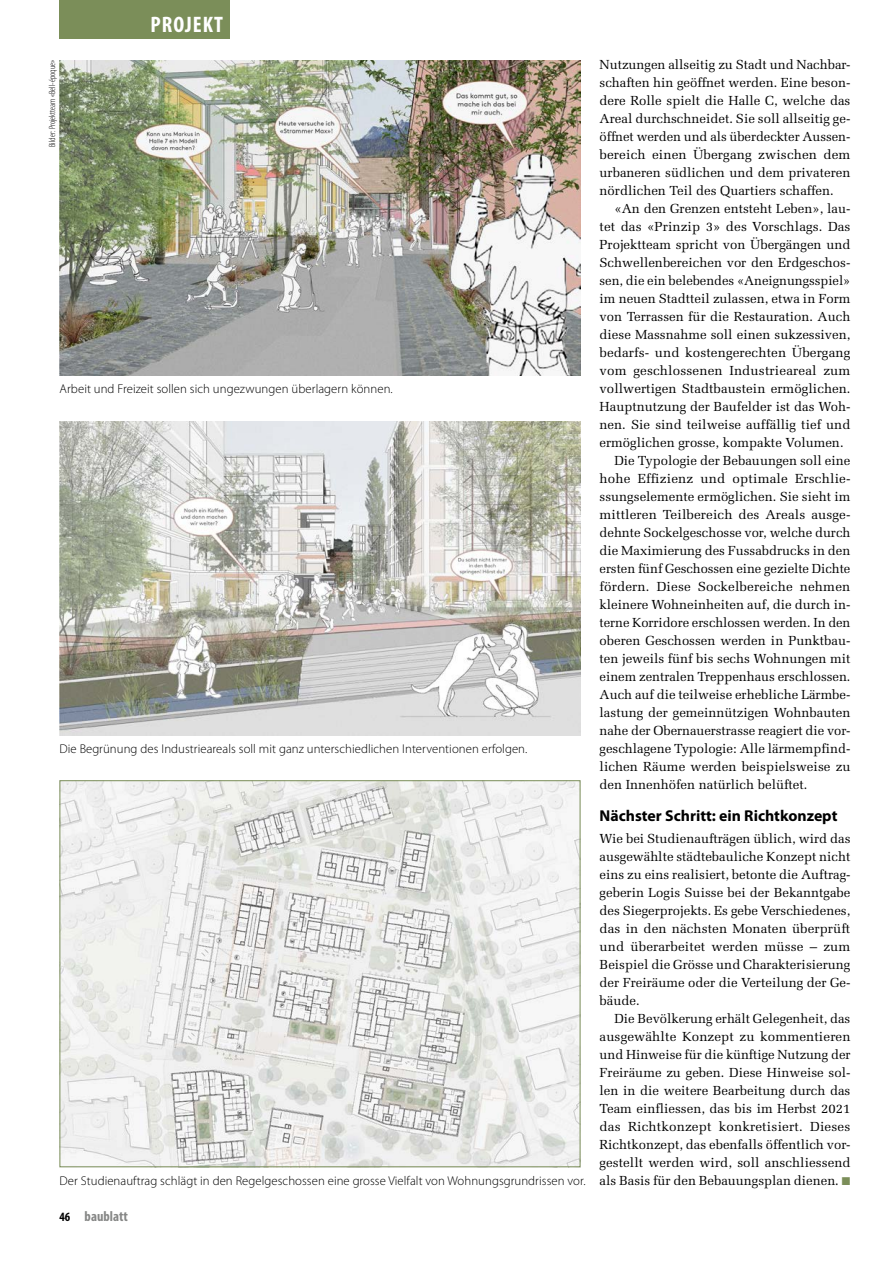
<style>
.page{position:relative;width:893px;height:1263px;background:#fff}
.page>*{position:absolute;margin:0;border:0;box-sizing:border-box;transform-origin:0 0}
.t1{font:700 condensed 22.5px "Myriad Pro";letter-spacing:.045em;color:#fff}
.t2{font:700 15.75px "Myriad Pro";color:#000}
.t3{font:700 condensed 14.25px "Myriad Pro";color:#868786}
.t4{font:13.2px "Melior LT Std";color:#000}
.t5{font:300 12.75px "Myriad Pro";letter-spacing:.005em;color:#000}
.t6{font:300 condensed 9px "Myriad Pro";color:#000}
.s1{font-size:12.75px;color:#000}
.s2{color:#7b8e59}
</style>
<div class="page">
<div style="left:60px;top:0;width:170px;height:38px;background:#7b8e59"></div>
<img style="left:60px;top:61px;width:520px;height:314px">
<img style="left:60px;top:421px;width:520px;height:314px">
<img style="left:62px;top:782px;width:516px;height:383px">
<p class="t6" style="left:48px;top:147px;width:89px;rotate:-90deg">Bilder: Projektteam «Bell-époque»</p>
<h1 class="t1" style="left:151px;top:10px;width:74px">PROJEKT</h1>
<p class="t5" style="left:60px;top:382px;width:335px">Arbeit und Freizeit sollen sich ungezwungen überlagern können.</p>
<p class="t5" style="left:60px;top:742px;width:469px">Die Begrünung des Industrieareals soll mit ganz unterschiedlichen Interventionen erfolgen.</p>
<p class="t5" style="left:60px;top:1174px;width:528px">Der Studienauftrag schlägt in den Regelgeschossen eine grosse Vielfalt von Wohnungsgrundrissen vor.</p>
<p class="t3" style="left:60px;top:1207px;width:70px"><span class="s1">46</span> baublatt</p>
<p class="t4" style="left:600px;top:57px;width:252px">Nutzungen allseitig zu Stadt und Nachbar-</p>
<p class="t4" style="left:600px;top:75px;width:252px">schaften hin geöffnet werden. Eine beson-</p>
<p class="t4" style="left:600px;top:93px;width:252px">dere Rolle spielt die Halle C, welche das</p>
<p class="t4" style="left:600px;top:111px;width:252px">Areal durchschneidet. Sie soll allseitig ge-</p>
<p class="t4" style="left:600px;top:129px;width:252px">öffnet werden und als überdeckter Aussen-</p>
<p class="t4" style="left:600px;top:147px;width:252px">bereich einen Übergang zwischen dem</p>
<p class="t4" style="left:600px;top:165px;width:252px">urbaneren südlichen und dem privateren</p>
<p class="t4" style="left:600px;top:183px;width:236px">nördlichen Teil des Quartiers schaffen.</p>
<p class="t4" style="left:614px;top:201px;width:237px">«An den Grenzen entsteht Leben», lau-</p>
<p class="t4" style="left:600px;top:219px;width:252px">tet das «Prinzip 3» des Vorschlags. Das</p>
<p class="t4" style="left:600px;top:237px;width:252px">Projektteam spricht von Übergängen und</p>
<p class="t4" style="left:600px;top:255px;width:252px">Schwellenbereichen vor den Erdgeschos-</p>
<p class="t4" style="left:600px;top:273px;width:252px">sen, die ein belebendes «Aneignungsspiel»</p>
<p class="t4" style="left:600px;top:291px;width:252px">im neuen Stadtteil zulassen, etwa in Form</p>
<p class="t4" style="left:600px;top:309px;width:252px">von Terrassen für die Restauration. Auch</p>
<p class="t4" style="left:600px;top:327px;width:252px">diese Massnahme soll einen sukzessiven,</p>
<p class="t4" style="left:600px;top:345px;width:252px">bedarfs- und kostengerechten Übergang</p>
<p class="t4" style="left:600px;top:363px;width:252px">vom geschlossenen Industrieareal zum</p>
<p class="t4" style="left:600px;top:381px;width:253px">vollwertigen Stadtbaustein ermöglichen.</p>
<p class="t4" style="left:600px;top:399px;width:252px">Hauptnutzung der Baufelder ist das Woh-</p>
<p class="t4" style="left:600px;top:417px;width:252px">nen. Sie sind teilweise auffällig tief und</p>
<p class="t4" style="left:600px;top:435px;width:246px">ermöglichen grosse, kompakte Volumen.</p>
<p class="t4" style="left:614px;top:453px;width:238px">Die Typologie der Bebauungen soll eine</p>
<p class="t4" style="left:600px;top:471px;width:252px">hohe Effizienz und optimale Erschlie-</p>
<p class="t4" style="left:600px;top:489px;width:252px">ssungselemente ermöglichen. Sie sieht im</p>
<p class="t4" style="left:600px;top:507px;width:252px">mittleren Teilbereich des Areals ausge-</p>
<p class="t4" style="left:600px;top:525px;width:252px">dehnte Sockelgeschosse vor, welche durch</p>
<p class="t4" style="left:600px;top:543px;width:252px">die Maximierung des Fussabdrucks in den</p>
<p class="t4" style="left:600px;top:561px;width:252px">ersten fünf Geschossen eine gezielte Dichte</p>
<p class="t4" style="left:600px;top:579px;width:252px">fördern. Diese Sockelbereiche nehmen</p>
<p class="t4" style="left:600px;top:597px;width:252px">kleinere Wohneinheiten auf, die durch in-</p>
<p class="t4" style="left:600px;top:615px;width:252px">terne Korridore erschlossen werden. In den</p>
<p class="t4" style="left:600px;top:633px;width:252px">oberen Geschossen werden in Punktbau-</p>
<p class="t4" style="left:600px;top:651px;width:252px">ten jeweils fünf bis sechs Wohnungen mit</p>
<p class="t4" style="left:600px;top:669px;width:252px">einem zentralen Treppenhaus erschlossen.</p>
<p class="t4" style="left:600px;top:687px;width:252px">Auch auf die teilweise erhebliche Lärmbe-</p>
<p class="t4" style="left:600px;top:705px;width:252px">lastung der gemeinnützigen Wohnbauten</p>
<p class="t4" style="left:600px;top:723px;width:252px">nahe der Obernauerstrasse reagiert die vor-</p>
<p class="t4" style="left:600px;top:741px;width:252px">geschlagene Typologie: Alle lärmempfind-</p>
<p class="t4" style="left:600px;top:759px;width:252px">lichen Räume werden beispielsweise zu</p>
<p class="t4" style="left:600px;top:777px;width:209px">den Innenhöfen natürlich belüftet.</p>
<p class="t2" style="left:600px;top:807px;width:239px">Nächster Schritt: ein Richtkonzept</p>
<p class="t4" style="left:600px;top:831px;width:252px">Wie bei Studienaufträgen üblich, wird das</p>
<p class="t4" style="left:600px;top:849px;width:252px">ausgewählte städtebauliche Konzept nicht</p>
<p class="t4" style="left:600px;top:867px;width:252px">eins zu eins realisiert, betonte die Auftrag-</p>
<p class="t4" style="left:600px;top:885px;width:252px">geberin Logis Suisse bei der Bekanntgabe</p>
<p class="t4" style="left:600px;top:903px;width:252px">des Siegerprojekts. Es gebe Verschiedenes,</p>
<p class="t4" style="left:600px;top:921px;width:252px">das in den nächsten Monaten überprüft</p>
<p class="t4" style="left:600px;top:939px;width:252px">und überarbeitet werden müsse – zum</p>
<p class="t4" style="left:600px;top:957px;width:252px">Beispiel die Grösse und Charakterisierung</p>
<p class="t4" style="left:600px;top:975px;width:252px">der Freiräume oder die Verteilung der Ge-</p>
<p class="t4" style="left:600px;top:993px;width:42px">bäude.</p>
<p class="t4" style="left:614px;top:1011px;width:237px">Die Bevölkerung erhält Gelegenheit, das</p>
<p class="t4" style="left:600px;top:1029px;width:252px">ausgewählte Konzept zu kommentieren</p>
<p class="t4" style="left:600px;top:1047px;width:252px">und Hinweise für die künftige Nutzung der</p>
<p class="t4" style="left:600px;top:1065px;width:252px">Freiräume zu geben. Diese Hinweise sol-</p>
<p class="t4" style="left:600px;top:1083px;width:252px">len in die weitere Bearbeitung durch das</p>
<p class="t4" style="left:600px;top:1101px;width:252px">Team einfliessen, das bis im Herbst 2021</p>
<p class="t4" style="left:600px;top:1119px;width:252px">das Richtkonzept konkretisiert. Dieses</p>
<p class="t4" style="left:600px;top:1137px;width:252px">Richtkonzept, das ebenfalls öffentlich vor-</p>
<p class="t4" style="left:600px;top:1155px;width:253px">gestellt werden wird, soll anschliessend</p>
<p class="t4" style="left:600px;top:1173px;width:252px">als Basis für den Bebauungsplan dienen. <span class="s2">■</span></p>
</div>
